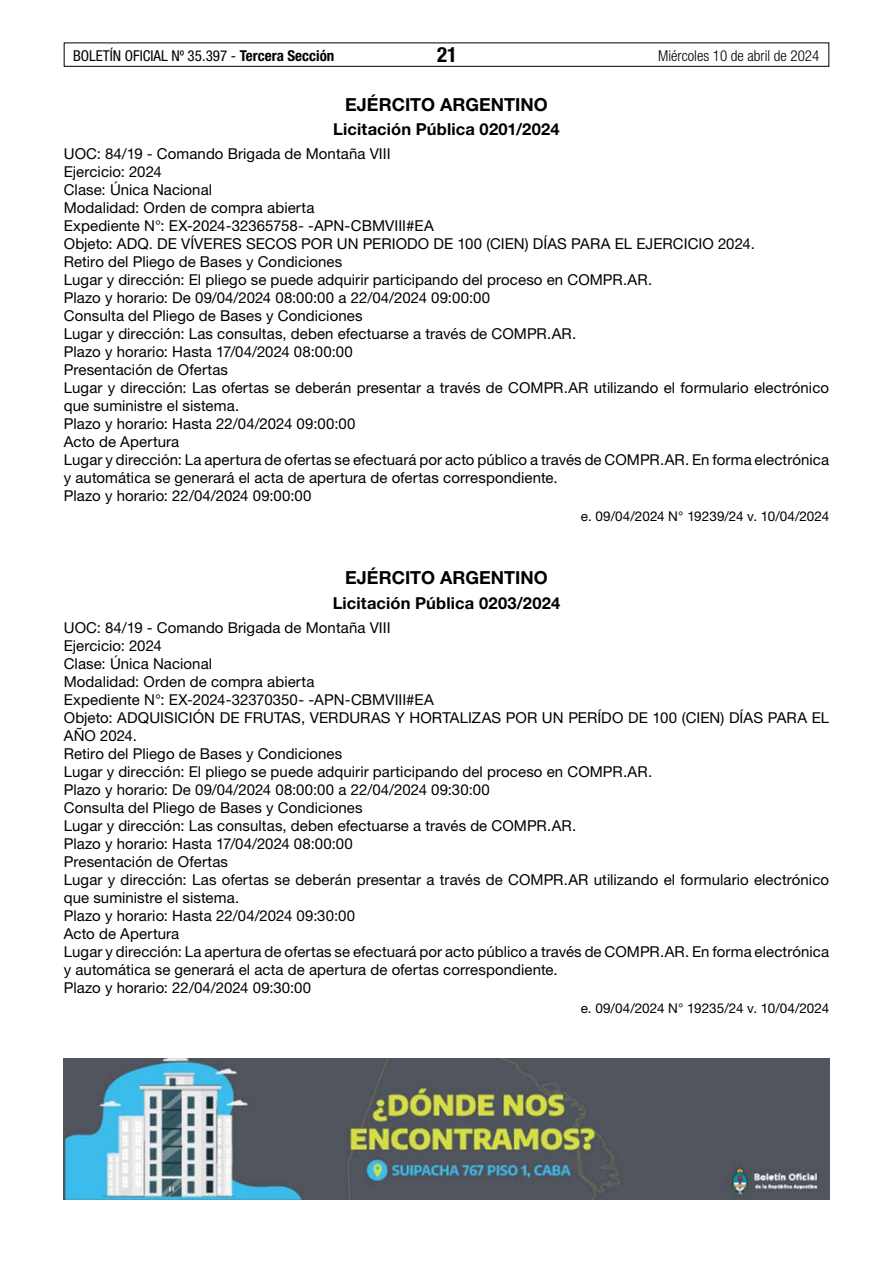
<style>
.page{position:relative;width:893px;height:1263px;background:#fff}
.page>*{position:absolute;margin:0;border:0;box-sizing:border-box;transform-origin:0 0}
.t1{font:700 condensed 21px "Helvetica Neue LT Std";color:#000}
.t2{font:700 18px "Helvetica Neue LT Std";color:#000}
.t3{font:700 16.5px "Helvetica Neue LT Std";letter-spacing:.01em;color:#000}
.t4{font:15px/18px "Helvetica Neue LT Std";letter-spacing:.005em;color:#000}
.t5{font:condensed 15px "Helvetica Neue LT Std";color:#000}
.t6{font:300 condensed 15px "Helvetica Neue LT Std";color:#000}
.t7{font:13.5px "Helvetica Neue LT Std";letter-spacing:-.005em;color:#000}
.s1{font-weight:700}
</style>
<div class="page">
<div style="left:64px;top:43px;width:765px;height:24px;border:1px solid #000"></div>
<img style="left:64px;top:1059px;width:765px;height:140px">
<p class="t5" style="left:73px;top:47px;width:263px">BOLETÍN OFICIAL Nº 35.397 - <span class="s1">Tercera Sección</span></p>
<h1 class="t1" style="left:437px;top:42px;width:22px">21</h1>
<p class="t6" style="left:658px;top:47px;width:163px">Miércoles 10 de abril de 2024</p>
<p class="t2" style="left:345px;top:93px;width:204px">EJÉRCITO ARGENTINO</p>
<p class="t3" style="left:333px;top:119px;width:228px">Licitación Pública 0201/2024</p>
<p class="t4" style="left:64px;top:145px;width:767px">UOC: 84/19 - Comando Brigada de Montaña VIII<br>Ejercicio: 2024<br>Clase: Única Nacional<br>Modalidad: Orden de compra abierta<br>Expediente N°: EX-2024-32365758- -APN-CBMVIII#EA<br>Objeto: ADQ. DE VÍVERES SECOS POR UN PERIODO DE 100 (CIEN) DÍAS PARA EL EJERCICIO 2024.<br>Retiro del Pliego de Bases y Condiciones<br>Lugar y dirección: El pliego se puede adquirir participando del proceso en COMPR.AR.<br>Plazo y horario: De 09/04/2024 08:00:00 a 22/04/2024 09:00:00<br>Consulta del Pliego de Bases y Condiciones<br>Lugar y dirección: Las consultas, deben efectuarse a través de COMPR.AR.<br>Plazo y horario: Hasta 17/04/2024 08:00:00<br>Presentación de Ofertas<br>Lugar y dirección: Las ofertas se deberán presentar a través de COMPR.AR utilizando el formulario electrónico que suministre el sistema.<br>Plazo y horario: Hasta 22/04/2024 09:00:00<br>Acto de Apertura<br>Lugar y dirección: La apertura de ofertas se efectuará por acto público a través de COMPR.AR. En forma electrónica y automática se generará el acta de apertura de ofertas correspondiente.<br>Plazo y horario: 22/04/2024 09:00:00</p>
<p class="t7" style="left:581px;top:508px;width:250px">e. 09/04/2024 N° 19239/24 v. 10/04/2024</p>
<p class="t2" style="left:345px;top:567px;width:204px">EJÉRCITO ARGENTINO</p>
<p class="t3" style="left:333px;top:593px;width:229px">Licitación Pública 0203/2024</p>
<p class="t4" style="left:64px;top:619px;width:767px">UOC: 84/19 - Comando Brigada de Montaña VIII<br>Ejercicio: 2024<br>Clase: Única Nacional<br>Modalidad: Orden de compra abierta<br>Expediente N°: EX-2024-32370350- -APN-CBMVIII#EA<br>Objeto: ADQUISICIÓN DE FRUTAS, VERDURAS Y HORTALIZAS POR UN PERÍDO DE 100 (CIEN) DÍAS PARA EL AÑO 2024.<br>Retiro del Pliego de Bases y Condiciones<br>Lugar y dirección: El pliego se puede adquirir participando del proceso en COMPR.AR.<br>Plazo y horario: De 09/04/2024 08:00:00 a 22/04/2024 09:30:00<br>Consulta del Pliego de Bases y Condiciones<br>Lugar y dirección: Las consultas, deben efectuarse a través de COMPR.AR.<br>Plazo y horario: Hasta 17/04/2024 08:00:00<br>Presentación de Ofertas<br>Lugar y dirección: Las ofertas se deberán presentar a través de COMPR.AR utilizando el formulario electrónico que suministre el sistema.<br>Plazo y horario: Hasta 22/04/2024 09:30:00<br>Acto de Apertura<br>Lugar y dirección: La apertura de ofertas se efectuará por acto público a través de COMPR.AR. En forma electrónica y automática se generará el acta de apertura de ofertas correspondiente.<br>Plazo y horario: 22/04/2024 09:30:00</p>
<p class="t7" style="left:581px;top:1000px;width:250px">e. 09/04/2024 N° 19235/24 v. 10/04/2024</p>
</div>
